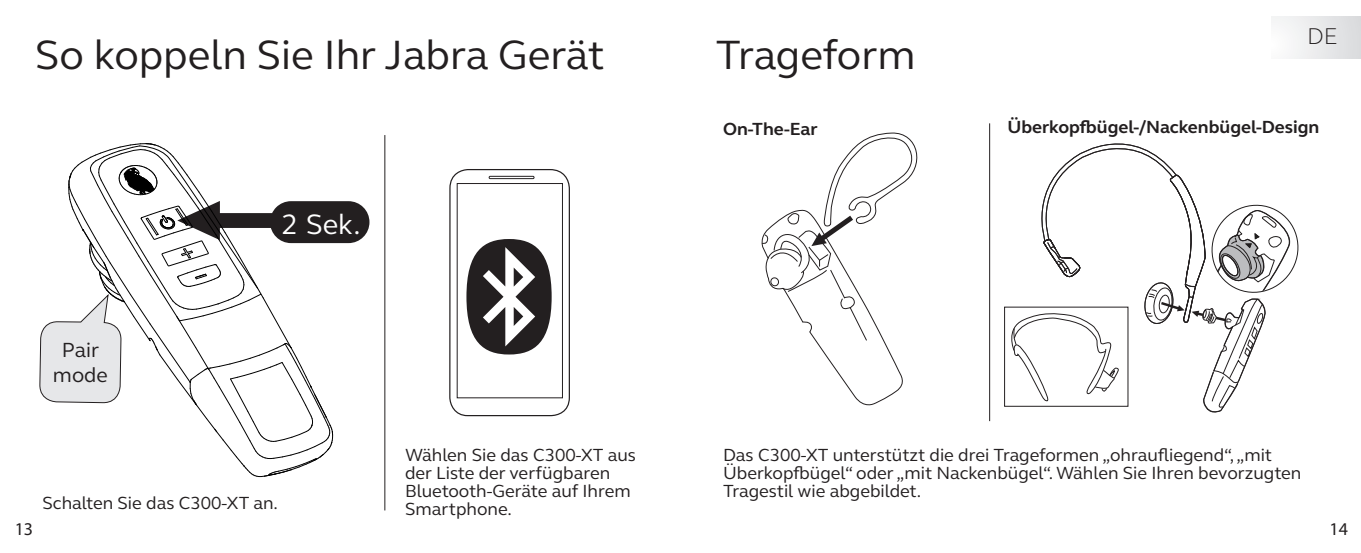
<style>
.page{position:relative;width:1361px;height:553px;background:#fff}
.page>*{position:absolute;margin:0;border:0;box-sizing:border-box;transform-origin:0 0}
.t1{font:42px "GN Elliot";color:#231f20}
.t2{font:28.8px "GN Elliot";color:#fff}
.Chapter{font:300 23.4px "GN Elliot";color:#231f20}
.t3{font:21px "GN Elliot";color:#231f20}
.t4{font:18px/18px "GN Elliot";color:#231f20}
.t5{font:700 18px "GN Elliot";color:#231f20}
.t6{font:18px "Myriad Pro";color:#231f20}
</style>
<div class="page">
<div style="left:1271px;top:16px;width:90px;height:43px;background:linear-gradient(to right,#fcfcfd,#dadbdd)"></div>
<hr style="left:384px;top:135px;width:1px;height:375px;background:#231f20">
<svg style="left:449px;top:169px;width:121px;height:248px"></svg>
<div style="left:457px;top:183px;width:106px;height:215px;border:1px solid #231f20"></div>
<svg style="left:466px;top:239px;width:86px;height:115px"></svg>
<div style="left:489px;top:176px;width:45px;height:3px;border:1px solid #231f20"></div>
<svg style="left:761px;top:132px;width:157px;height:274px"></svg>
<hr style="left:989px;top:123px;width:1px;height:298px;background:#231f20">
<svg style="left:40px;top:143px;width:329px;height:334px"></svg>
<svg style="left:1004px;top:143px;width:295px;height:270px"></svg>
<p class="t1" style="left:35px;top:26px;width:571px">So koppeln Sie Ihr Jabra Gerät</p>
<p class="t3" style="left:62px;top:336px;width:39px">Pair</p>
<p class="t3" style="left:53px;top:360px;width:56px">mode</p>
<p class="t2" style="left:281px;top:205px;width:81px">2 Sek.</p>
<p class="t1" style="left:716px;top:26px;width:201px">Trageform</p>
<p class="Chapter" style="left:1307px;top:21px;width:32px">DE</p>
<p class="t5" style="left:723px;top:117px;width:96px">On-The-Ear</p>
<p class="t5" style="left:1007px;top:115px;width:314px">Überkopfbügel-/Nackenbügel-Design</p>
<p class="t4" style="left:43px;top:493px;width:237px">Schalten Sie das C300-XT an.</p>
<p class="t4" style="left:405px;top:445px;width:232px">Wählen Sie das C300-XT aus der Liste der verfügbaren<br>Bluetooth-Geräte auf Ihrem<br>Smartphone.</p>
<p class="t4" style="left:723px;top:445px;width:580px">Das C300-XT unterstützt die drei Trageformen „ohraufliegend“, „mit<br>Überkopfbügel“ oder „mit Nackenbügel“. Wählen Sie Ihren bevorzugten<br>Tragestil wie abgebildet.</p>
<p class="t6" style="left:15px;top:518px;width:20px">13</p>
<p class="t6" style="left:1329px;top:518px;width:20px">14</p>
</div>
